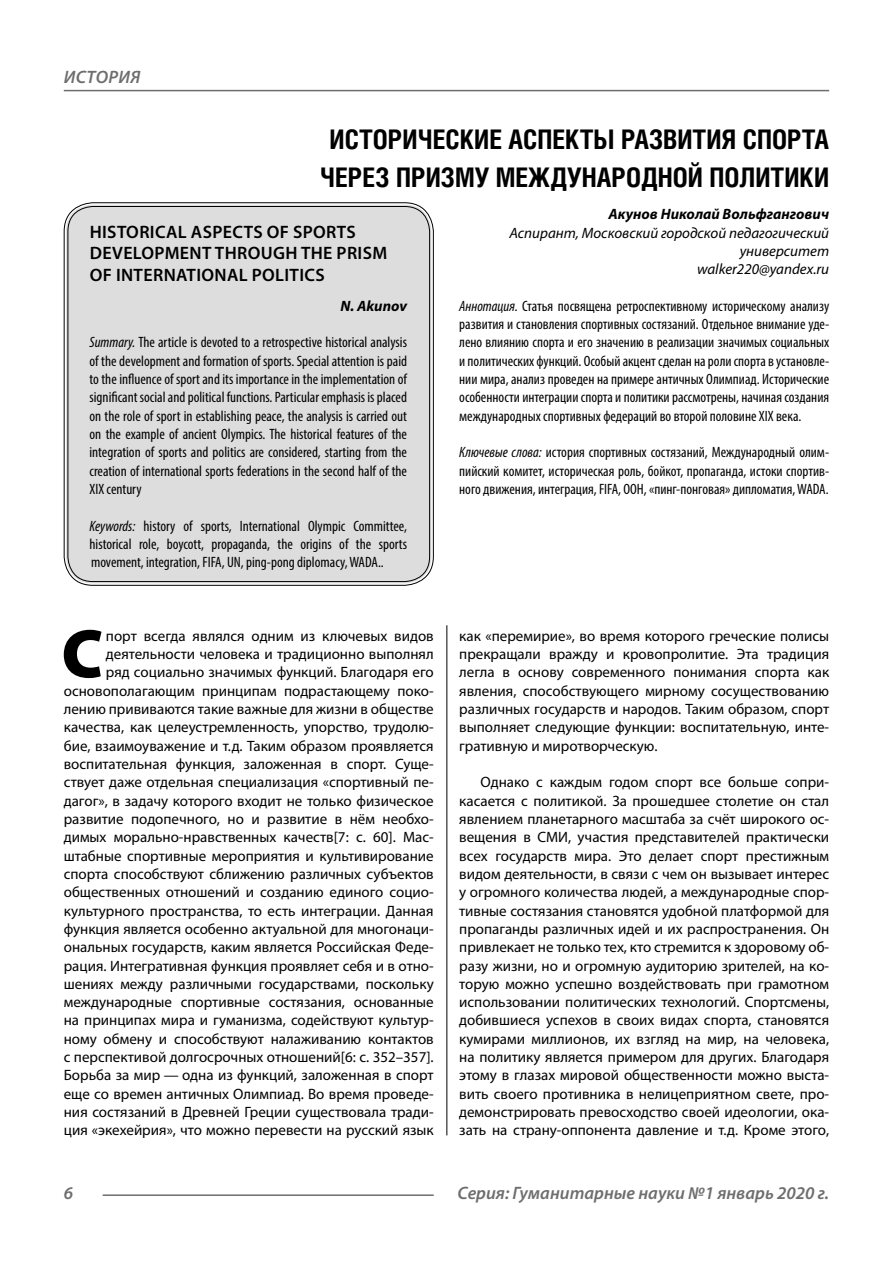
<style>
.page{position:relative;width:893px;height:1263px;background:#fff}
.page>*{position:absolute;margin:0;border:0;box-sizing:border-box;transform-origin:0 0}
.Bukvica{font:900 69.3px "Myriad Pro";color:#000}
.Header{font:700 27px/37.5px "Helios Cond C";color:#000;text-align:center}
.Header-eng{font:600 18px/21.6px "Myriad Pro";letter-spacing:.02em;color:#000}
.Sh1{font:italic 600 18px "Myriad Pro";color:#6e6e6e}
.Bukvica-2{font:15px/18.3px "Myriad Pro";color:#000;text-align:right}
.Normal{font:15px/18.3px "Myriad Pro";color:#000;text-align:justify}
.Annotation-eng{font:condensed 15px/18.3px "Myriad Pro";color:#000;text-align:justify}
.Annotation-rus{font:condensed 15px/18.3px "Myriad Pro";color:#000;text-align:justify}
.Author-doc{font:italic 15px/18.3px "Myriad Pro";color:#000;text-align:right}
.Author{font:italic 700 15px "Myriad Pro";color:#000}
.Author-email{font:italic 15px "Myriad Pro";color:#000}
.Author-eng{font:italic 700 15px "Myriad Pro";color:#000}
.s1{font-style:italic}
</style>
<div class="page">
<hr style="left:446px;top:128px;width:1px;height:1007px;background:#000">
<hr style="left:103px;top:1194px;width:331px;height:2px;background:#6e6e6e">
<div style="left:43px;top:0;width:786px;height:625px;background:#fff"></div>
<hr style="left:64px;top:90px;width:765px;height:1px;background:#6e6e6e">
<div style="left:66px;top:205px;width:365px;height:378px;background:#ddd;border-radius:27px"></div>
<p class="Sh1" style="left:64px;top:66px;width:24px">Истори</p>
<p class="Sh1" style="left:131px;top:66px;width:11px">я</p>
<p class="Header" style="left:320px;top:120px;width:510px">ИСТОРИЧЕСКИЕ АСПЕКТЫ РАЗВИТИЯ СПОРТА<br>ЧЕРЕЗ ПРИЗМУ МЕЖДУНАРОДНОЙ ПОЛИТИКИ</p>
<p class="Author" style="left:609px;top:204px;width:222px">Акунов Николай Вольфгангович</p>
<p class="Author-doc" style="left:509px;top:223px;width:321px">Аспирант, Московский городской педагогический университет</p>
<p class="Author-email" style="left:697px;top:260px;width:134px">walker220@yandex.ru</p>
<p class="Annotation-rus" style="left:459px;top:296px;width:371px"><span class="s1">Аннотация.</span> Статья посвящена ретроспективному историческому анализу развития и становления спортивных состязаний. Отдельное внимание уде&shy;лено влиянию спорта и его значению в реализации значимых социальных и политических функций. Особый акцент сделан на роли спорта в установле&shy;нии мира, анализ проведен на примере античных Олимпиад. Исторические особенности интеграции спорта и политики рассмотрены, начиная создания международных спортивных федераций во второй половине XIX века.</p>
<p class="Annotation-rus" style="left:459px;top:443px;width:371px"><span class="s1">Ключевые слова:</span> история спортивных состязаний, Международный олим&shy;пийский комитет, историческая роль, бойкот, пропаганда, истоки спортив&shy;ного движения, интеграция, FIFA, ООН, «пинг-понговая» дипломатия, WADA.</p>
<p class="Header-eng" style="left:90px;top:220px;width:299px">HISTORICAL ASPECTS OF SPORTS<br>DEVELOPMENT THROUGH THE PRISM<br>OF INTERNATIONAL POLITICS</p>
<p class="Author-eng" style="left:340px;top:296px;width:68px">N. Akunov</p>
<p class="Annotation-eng" style="left:90px;top:333px;width:319px"><span class="s1">Summary.</span> The article is devoted to a retrospective historical analysis of the development and formation of sports. Special attention is paid to the influence of sport and its importance in the implementation of significant social and political functions. Particular emphasis is placed on the role of sport in establishing peace, the analysis is carried out on the example of ancient Olympics. The historical features of the integration of sports and politics are considered, starting from the creation of international sports federations in the second half of the XIX century</p>
<p class="Annotation-eng" style="left:90px;top:516px;width:319px"><span class="s1">Keywords:</span> history of sports, International Olympic Committee, historical role, boycott, propaganda, the origins of the sports movement, integration, FIFA, UN, ping-pong diplomacy, WADA..</p>
<p class="Bukvica" style="left:61px;top:608px;width:43px">С</p>
<p class="Bukvica-2" style="left:64px;top:626px;width:371px">порт всегда являлся одним из ключевых видов деятельности человека и традиционно выполнял<br>ряд социально значимых функций. Благодаря его основополагающим принципам подрастающему поко&shy;лению прививаются такие важные для жизни в обществе качества, как целеустремленность, упорство, трудолю&shy;бие, взаимоуважение и т.д. Таким образом проявляется воспитательная функция, заложенная в спорт. Суще&shy;ствует даже отдельная специализация «спортивный пе&shy;дагог», в задачу которого входит не только физическое развитие подопечного, но и развитие в нём необхо&shy;димых морально-нравственных качеств[7: с. 60]. Мас&shy;штабные спортивные мероприятия и культивирование спорта способствуют сближению различных субъектов общественных отношений и созданию единого социо&shy;культурного пространства, то есть интеграции. Данная функция является особенно актуальной для многонаци&shy;ональных государств, каким является Российская Феде&shy;рация. Интегративная функция проявляет себя и в отно&shy;шениях между различными государствами, поскольку международные спортивные состязания, основанные на принципах мира и гуманизма, содействуют культур&shy;ному обмену и способствуют налаживанию контактов с перспективой долгосрочных отношений[6: с. 352–357].<br>Борьба за мир — одна из функций, заложенная в спорт еще со времен античных Олимпиад. Во время проведе&shy;ния состязаний в Древней Греции существовала тради&shy;ция «экехейрия», что можно перевести на русский язык</p>
<p class="Bukvica-2" style="left:459px;top:626px;width:371px;text-align:justify">как «перемирие», во время которого греческие полисы прекращали вражду и кровопролитие. Эта традиция легла в основу современного понимания спорта как явления, способствующего мирному сосуществованию различных государств и народов. Таким образом, спорт выполняет следующие функции: воспитательную, инте&shy;гративную и миротворческую.</p>
<p class="Normal" style="left:459px;top:773px;width:371px;text-indent:21px">Однако с каждым годом спорт все больше сопри&shy;касается с политикой. За прошедшее столетие он стал явлением планетарного масштаба за счёт широкого ос&shy;вещения в СМИ, участия представителей практически всех государств мира. Это делает спорт престижным видом деятельности, в связи с чем он вызывает интерес у огромного количества людей, а международные спор&shy;тивные состязания становятся удобной платформой для пропаганды различных идей и их распространения. Он привлекает не только тех, кто стремится к здоровому об&shy;разу жизни, но и огромную аудиторию зрителей, на ко&shy;торую можно успешно воздействовать при грамотном использовании политических технологий. Спортсмены, добившиеся успехов в своих видах спорта, становятся кумирами миллионов, их взгляд на мир, на человека, на политику является примером для других. Благодаря этому в глазах мировой общественности можно выста&shy;вить своего противника в нелицеприятном свете, про&shy;демонстрировать превосходство своей идеологии, ока&shy;зать на страну-оппонента давление и т.д. Кроме этого,</p>
<p class="Sh1" style="left:64px;top:1182px;width:11px">6</p>
<p class="Sh1" style="left:458px;top:1182px;width:373px">Серия: Гуманитарные науки №1 январь 2020 г.</p>
</div>
